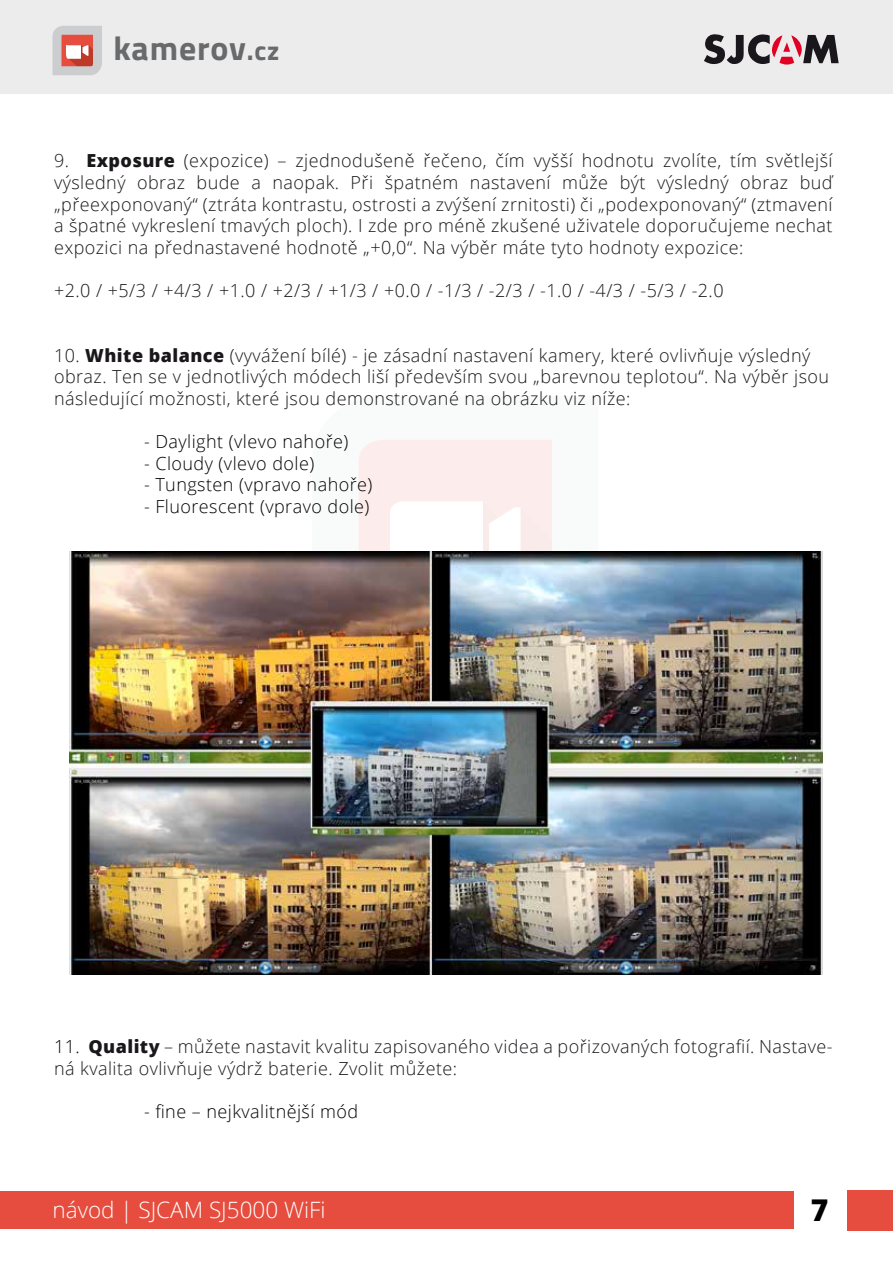
<style>
.page{position:relative;width:893px;height:1263px;background:#fff}
.page>*{position:absolute;margin:0;border:0;box-sizing:border-box;transform-origin:0 0}
.t1{font:700 33.6px "Titillium";letter-spacing:.025em;color:#696a6b}
.t2{font:800 30px "Open Sans";color:#000}
.t3{font:300 22.5px "Open Sans";color:#fff}
.t4{font:300 18px/21.6px "Open Sans";letter-spacing:.025em;color:#1a171b}
.t5{font:300 18px "Open Sans";letter-spacing:.025em;color:#000}
.s1{font-size:26.7px}
.s2{font-weight:800}
.s3{color:#000}
</style>
<div class="page">
<div style="left:848px;top:1190px;width:44px;height:40px;background:#e64d3f"></div>
<div style="left:0;top:1191px;width:794px;height:38px;background:#e64d3f"></div>
<svg style="left:358px;top:440px;width:194px;height:111px;fill:#fcedec"></svg>
<div style="left:0;top:0;width:893px;height:93px;background:#ececed"></div>
<svg style="left:52px;top:26px;width:50px;height:49px;background:#d5aaa6"></svg>
<svg style="left:704px;top:34px;width:135px;height:31px"></svg>
<img style="left:70px;top:551px;width:753px;height:424px">
<h1 class="t1" style="left:113px;top:23px;width:168px">kamerov<span class="s1">.cz</span></h1>
<p class="t4" style="left:54px;top:149px;width:780px;text-align:justify">9. <span class="s2">Exposure</span> (expozice) – zjednodušeně řečeno, čím vyšší hodnotu zvolíte, tím světlejší výsledný obraz bude a naopak. Při špatném nastavení může být výsledný obraz buď „přeexponovaný“ (ztráta kontrastu, ostrosti a zvýšení zrnitosti) či „podexponovaný“ (ztmavení a špatné vykreslení tmavých ploch). I zde pro méně zkušené uživatele doporučujeme nechat expozici na přednastavené hodnotě „+0,0“. Na výběr máte tyto hodnoty expozice:</p>
<p class="t4" style="left:54px;top:279px;width:671px">+2.0 / +5/3 / +4/3 / +1.0 / +2/3 / +1/3 / +0.0 / -1/3 / -2/3 / -1.0 / -4/3 / -5/3 / -2.0</p>
<p class="t4" style="left:54px;top:344px;width:777px">10. <span class="s2">White balance</span> (vyvážení bílé) - je zásadní nastavení kamery, které ovlivňuje výsledný obraz. Ten se v jednotlivých módech liší především svou „barevnou teplotou“. Na výběr jsou následující možnosti, které jsou demonstrované na obrázku viz níže:</p>
<p class="t5" style="left:144px;top:429px;width:206px">- Daylight (vlevo nahoře)</p>
<p class="t5" style="left:144px;top:451px;width:172px">- Cloudy (vlevo dole)</p>
<p class="t5" style="left:144px;top:472px;width:230px">- Tungsten (vpravo nahoře)</p>
<p class="t5" style="left:144px;top:494px;width:227px">- Fluorescent (vpravo dole)</p>
<p class="t4" style="left:54px;top:1035px;width:780px"><span class="s3">11.</span> <span class="s2">Quality</span> – můžete nastavit kvalitu zapisovaného videa a pořizovaných fotografií. Nastave&shy;ná kvalita ovlivňuje výdrž baterie. Zvolit můžete:</p>
<p class="t5" style="left:144px;top:1099px;width:216px">- fine – nejkvalitnější mód</p>
<p class="t3" style="left:52px;top:1194px;width:275px">návod | SJCAM SJ5000 WiFi</p>
<h2 class="t2" style="left:811px;top:1187px;width:19px">7</h2>
</div>
